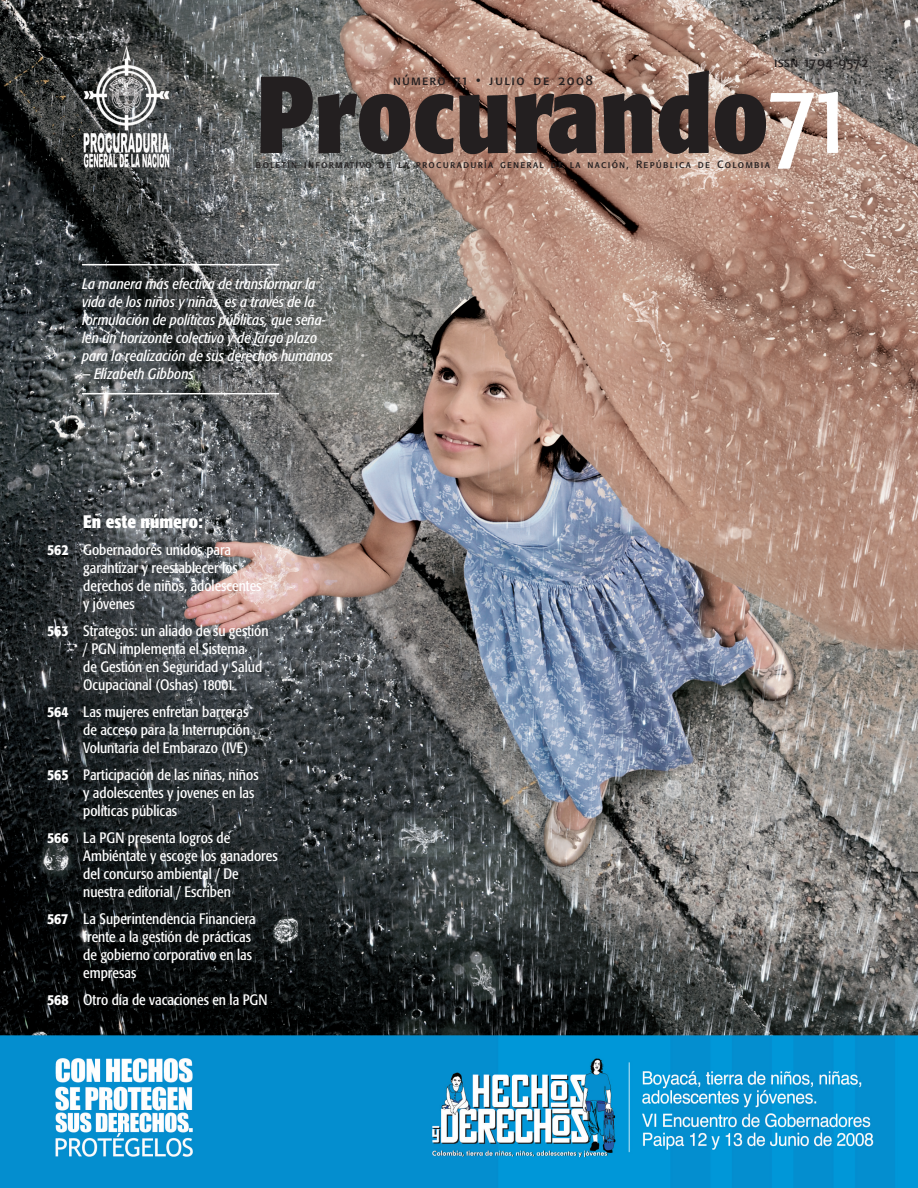
<style>
.page{position:relative;width:918px;height:1188px;background:#fff}
.page>*{position:absolute;margin:0;border:0;box-sizing:border-box;transform-origin:0 0}
.t1{font:700 condensed 108px "Formata";color:#231f20}
.t2{font:700 condensed 18px "Formata";color:#fff}
.t3{font:condensed 15px/18px "Formata";color:#fff}
.t4{font:italic condensed 15px/18px "Formata";color:#fff}
.t5{font:13.5px "Formata Regular SC";letter-spacing:.115em;color:#231f20}
.t6{font:13.5px "Formata Regular SC";letter-spacing:.04em;color:#231f20}
.t7{font:10.5px "Formata Regular SC";letter-spacing:.115em;color:#231f20}
.s1{font-family:"Formata Condensed SC";font-weight:400;font-stretch:normal;color:#fff}
.s2{font-weight:500}
</style>
<div class="page">
<img style="left:0;top:0;width:918px;height:1188px">
<hr style="left:82px;top:264px;width:197px;height:1px;background:#fff">
<hr style="left:82px;top:393px;width:197px;height:1px;background:#fff">
<p class="t6" style="left:774px;top:54px;width:96px">issn 1794-9572</p>
<h1 class="t1" style="left:256px;top:48px;width:593px">Procurando<span class="s1">71</span></h1>
<p class="t5" style="left:393px;top:72px;width:202px">número 71 • julio de 2008</p>
<p class="t7" style="left:256px;top:158px;width:515px">boletín informativo de la procuraduría general de la nación, República de Colombia</p>
<p class="t4" style="left:82px;top:275px;width:253px">La manera más efectiva de transformar la vida de los niños y niñas, es a través de la formulación de políticas públicas, que seña&shy;len un horizonte colectivo y de largo plazo para la realización de sus derechos humanos</p>
<p class="t4" style="left:82px;top:365px;width:113px">— Elizabeth Gibbons</p>
<p class="t2" style="left:83px;top:511px;width:121px">En este número:</p>
<p class="t3" style="left:83px;top:541px;width:180px;text-indent:-36px"><span class="s2">562</span> Gobernadores unidos para garantizar y reestablecer los derechos de niños, adolescentes y jóvenes</p>
<p class="t3" style="left:83px;top:622px;width:187px;text-indent:-36px"><span class="s2">563</span> Strategos: un aliado de su gestión / PGN implementa el Sistema<br>de Gestión en Seguridad y Salud<br>Ocupacional (Oshas) 18001</p>
<p class="t3" style="left:83px;top:703px;width:168px;text-align:justify;text-indent:-36px"><span class="s2">564</span> Las mujeres enfretan barreras de acceso para la Interrupción Voluntaria del Embarazo (IVE)</p>
<p class="t3" style="left:83px;top:766px;width:177px;text-indent:-36px"><span class="s2">565</span> Participación de las niñas, niños y adolescentes y jovenes en las políticas públicas</p>
<p class="t3" style="left:83px;top:829px;width:196px;text-indent:-36px"><span class="s2">566</span> La PGN presenta logros de<br>Ambiéntate y escoge los ganadores del concurso ambiental / De nuestra editorial / Escriben</p>
<p class="t3" style="left:83px;top:910px;width:174px;text-indent:-36px"><span class="s2">567</span> La Superintendencia Financiera frente a la gestión de prácticas de gobierno corporativo en las empresas</p>
<p class="t3" style="left:47px;top:991px;width:222px"><span class="s2">568</span> Otro día de vacaciones en la PGN</p>
</div>
